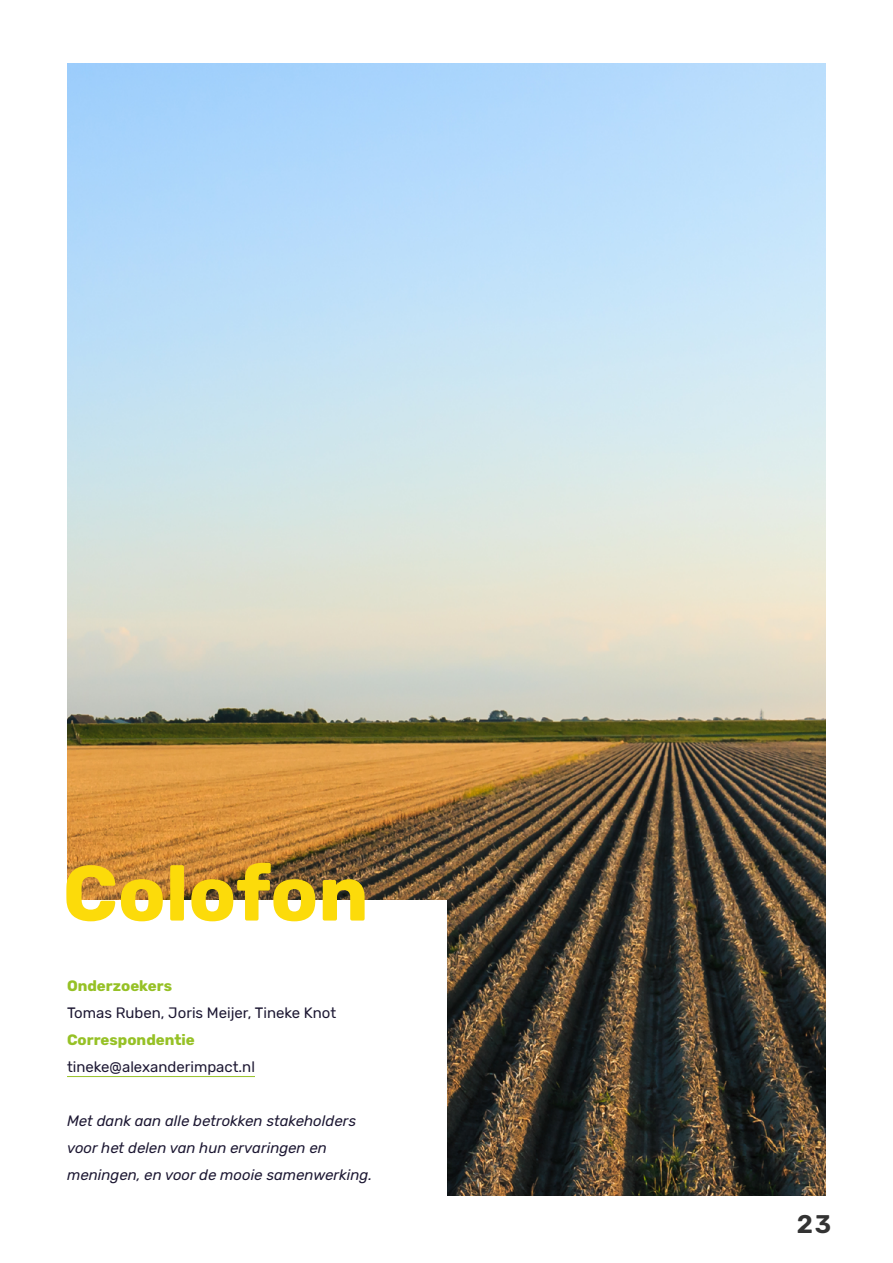
<style>
.page{position:relative;width:893px;height:1263px;background:#fff}
.page>*{position:absolute;margin:0;border:0;box-sizing:border-box;transform-origin:0 0}
.t1{font:700 78px "Rubik";color:#fcdb0a}
.t2{font:600 25.5px "Rubik";color:#333}
.t3{font:italic 15px/27px "Rubik";color:#1c1732}
.t4{font:15px "Rubik";color:#1c1732}
.t5{font:700 15px "Rubik";color:#96c126}
</style>
<div class="page">
<img style="left:67px;top:64px;width:758px;height:1132px">
<div style="left:0;top:900px;width:446px;height:363px;background:#fff"></div>
<hr style="left:67px;top:1076px;width:188px;height:1px;background:#96c126">
<h1 class="t1" style="left:63px;top:848px;width:307px">Colofon</h1>
<p class="t5" style="left:67px;top:977px;width:106px">Onderzoekers</p>
<p class="t4" style="left:67px;top:1004px;width:271px">Tomas Ruben, Joris Meijer, Tineke Knot</p>
<p class="t5" style="left:67px;top:1031px;width:129px">Correspondentie</p>
<p class="t4" style="left:67px;top:1058px;width:189px">tineke@alexanderimpact.nl</p>
<p class="t3" style="left:67px;top:1108px;width:307px">Met dank aan alle betrokken stakeholders voor het delen van hun ervaringen en meningen, en voor de mooie samenwerking.</p>
<h2 class="t2" style="left:797px;top:1210px;width:36px">23</h2>
</div>
